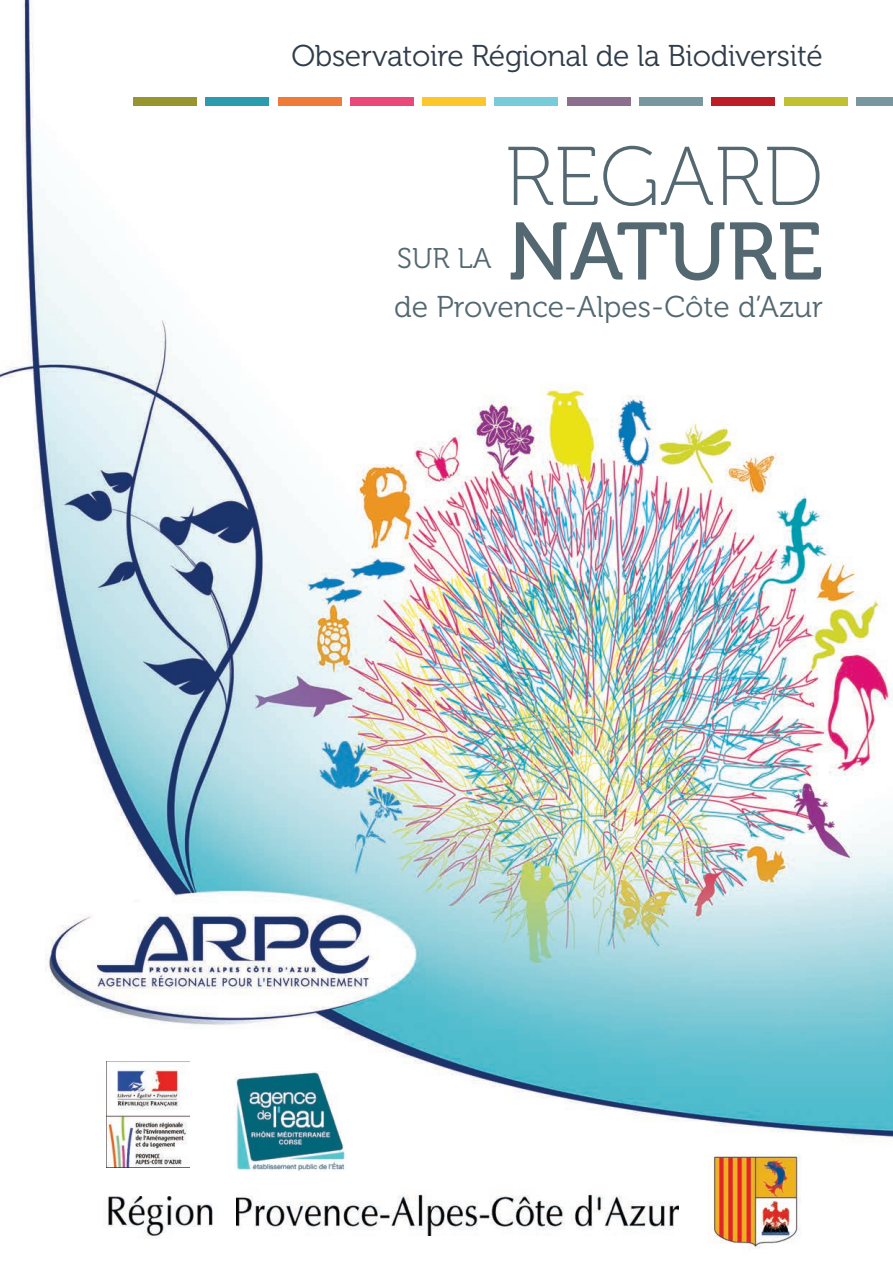
<style>
.page{position:relative;width:893px;height:1263px;background:#fff}
.page>*{position:absolute;margin:0;border:0;box-sizing:border-box;transform-origin:0 0}
.t1{font:83.25px "Museo 100";color:#536871}
.t2{font:81px "Museo 500";color:#536871}
.t3{font:30px "Museo 300";letter-spacing:-.01em;color:#2f3c4a}
.t4{font:30px "Museo 300";color:#536871}
.t5{font:28.5px "Museo 300";color:#536871}
</style>
<div class="page">
<img style="left:0;top:0;width:893px;height:1168px">
<img style="left:582px;top:1153px;width:260px;height:95px">
<img style="left:108px;top:1197px;width:105px;height:41px">
<div style="left:223px;top:1183px;width:455px;height:77px;background:#fff"></div>
<img style="left:236px;top:1194px;width:442px;height:41px">
<div style="left:106px;top:1057px;width:83px;height:115px;background:#fff"></div>
<img style="left:106px;top:1062px;width:83px;height:106px">
<div style="left:221px;top:1071px;width:139px;height:101px;background:#fff"></div>
<img style="left:234px;top:1071px;width:113px;height:101px">
<div style="left:133px;top:98px;width:64px;height:7px;background:#97952f"></div>
<div style="left:205px;top:98px;width:64px;height:7px;background:#2b9cb0"></div>
<div style="left:278px;top:98px;width:63px;height:7px;background:#ef7a39"></div>
<div style="left:350px;top:98px;width:64px;height:7px;background:#ea477b"></div>
<div style="left:422px;top:98px;width:64px;height:7px;background:#fdc72b"></div>
<div style="left:495px;top:98px;width:63px;height:7px;background:#77ccd9"></div>
<div style="left:567px;top:98px;width:64px;height:7px;background:#8c6f8e"></div>
<div style="left:639px;top:98px;width:64px;height:7px;background:#7997a1"></div>
<div style="left:711px;top:98px;width:64px;height:7px;background:#be1d27"></div>
<div style="left:784px;top:98px;width:63px;height:7px;background:#bfc12e"></div>
<div style="left:856px;top:98px;width:37px;height:7px;background:#7997a1"></div>
<p class="t3" style="left:291px;top:45px;width:533px">Observatoire Régional de la Biodiversité</p>
<h1 class="t1" style="left:505px;top:147px;width:320px">REGARD</h1>
<h2 class="t2" style="left:508px;top:222px;width:317px">NATURE</h2>
<p class="t4" style="left:394px;top:296px;width:430px">de Provence-Alpes-Côte d’Azur</p>
<p class="t5" style="left:397px;top:248px;width:96px">SUR LA</p>
</div>
